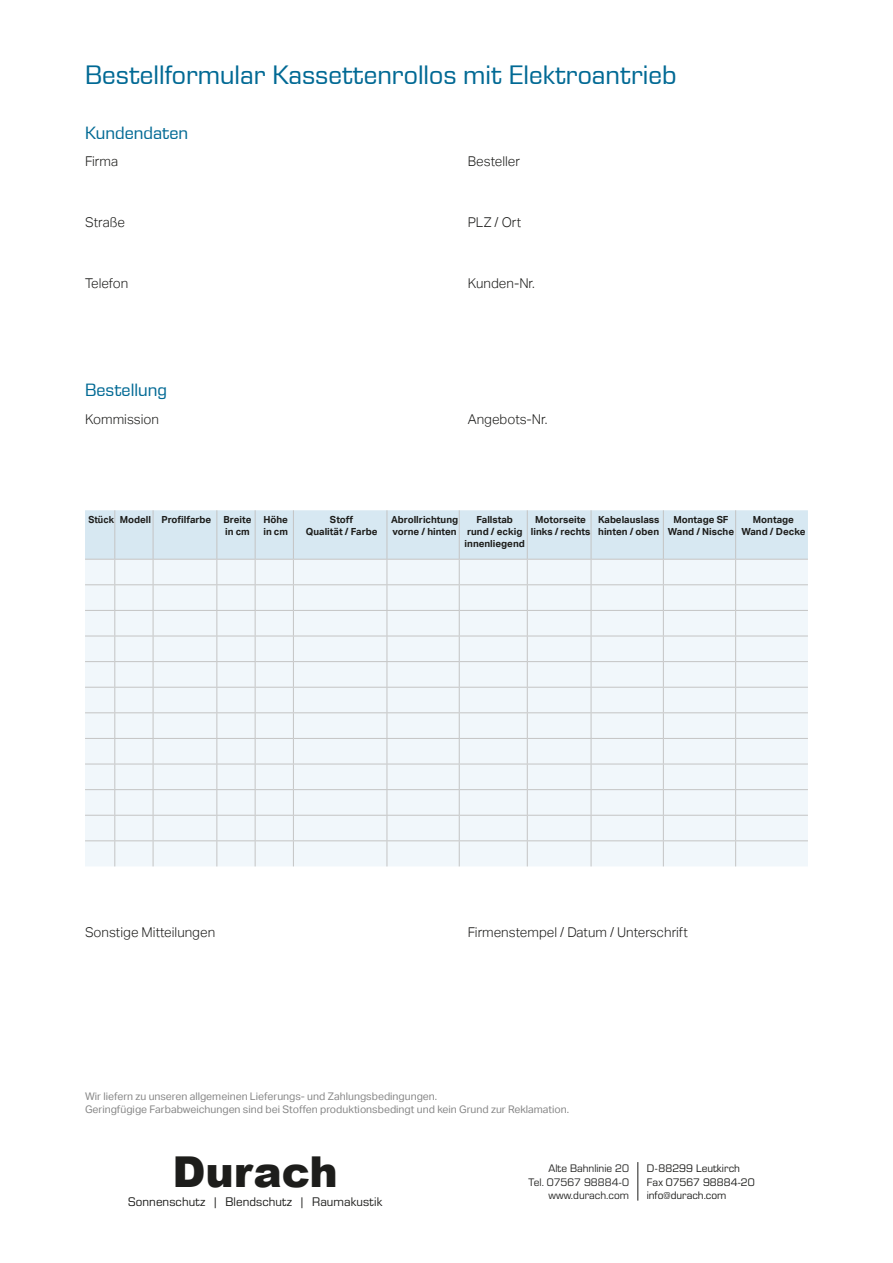
<style>
.page{position:relative;width:893px;height:1263px;background:#fff}
.page>*{position:absolute;margin:0;border:0;box-sizing:border-box;transform-origin:0 0}
.t1{font:900 42.6px "Arial";color:#1d1d1b}
.t2{font:27px "Eurostile Next W1 G";color:#006994}
.t3{font:18px "Eurostile Next W1 G";color:#006994}
.t4{font:300 13.5px "Aktiv Grotesk";color:#1d1d1b}
.t5{font:13.05px "Eurostile";letter-spacing:.005em;color:#1d1d1b}
.t6{font:11.4px/14.2px "Eurostile";color:#1d1d1b}
.t7{font:11.4px/14.2px "Eurostile";color:#272726;text-align:right}
.t8{font:10.5px/12.6px "Aktiv Grotesk";color:#878787}
.t9{font:700 9.75px/12px "Aktiv Grotesk";color:#1d1d1b;text-align:center}
.t10{font:700 9.75px "Aktiv Grotesk";color:#1d1d1b;scale:.95 1}
</style>
<div class="page">
<svg style="left:85px;top:510px;width:723px;height:356px"></svg>
<hr style="left:638px;top:1162px;width:1px;height:38px;background:#1d1d1b">
<h2 class="t2" style="left:85px;top:58px;width:593px">Bestellformular Kassettenrollos mit Elektroantrieb</h2>
<h3 class="t3" style="left:85px;top:121px;width:105px">Kundendaten</h3>
<h3 class="t4" style="left:85px;top:154px;width:35px">Firma</h3>
<h3 class="t4" style="left:468px;top:154px;width:54px">Besteller</h3>
<h3 class="t4" style="left:85px;top:214px;width:41px">Straße</h3>
<h3 class="t4" style="left:468px;top:214px;width:55px">PLZ / Ort</h3>
<h3 class="t4" style="left:85px;top:275px;width:45px">Telefon</h3>
<h3 class="t4" style="left:468px;top:275px;width:69px">Kunden-Nr.</h3>
<h3 class="t3" style="left:85px;top:378px;width:84px">Bestellung</h3>
<h3 class="t4" style="left:85px;top:411px;width:76px">Kommission</h3>
<h3 class="t4" style="left:468px;top:411px;width:81px">Angebots-Nr.</h3>
<p class="t10" style="left:88px;top:514px;width:131px">Stück Modell Profilfarbe</p>
<p class="t9" style="left:224px;top:514px;width:29px;text-align:left">Breite in cm</p>
<p class="t9" style="left:263px;top:514px;width:26px;text-align:left">Höhe in cm</p>
<p class="t9" style="left:306px;top:514px;width:73px">Stoff<br>Qualität / Farbe</p>
<p class="t9" style="left:391px;top:514px;width:69px;text-align:left">Abrollrichtung vorne / hinten</p>
<p class="t9" style="left:465px;top:514px;width:62px">Fallstab rund / eckig innenliegend</p>
<p class="t9" style="left:531px;top:514px;width:61px">Motorseite links / rechts</p>
<p class="t9" style="left:598px;top:514px;width:63px;text-align:left">Kabelauslass hinten / oben</p>
<p class="t9" style="left:668px;top:514px;width:68px">Montage SF<br>Wand / Nische</p>
<p class="t9" style="left:741px;top:514px;width:65px">Montage<br>Wand / Decke</p>
<h3 class="t4" style="left:85px;top:924px;width:132px">Sonstige Mitteilungen</h3>
<h3 class="t4" style="left:468px;top:924px;width:222px">Firmenstempel / Datum / Unterschrift</h3>
<p class="t8" style="left:85px;top:1090px;width:486px">Wir liefern zu unseren allgemeinen Lieferungs- und Zahlungsbedingungen.<br>Geringfügige Farbabweichungen sind bei Stoffen produktionsbedingt und kein Grund zur Reklamation.</p>
<h1 class="t1" style="left:172px;top:1141px;width:167px">Durach</h1>
<p class="t7" style="left:529px;top:1160px;width:102px">Alte Bahnlinie 20<br>Tel. 07567 98884-0</p>
<p class="t7" style="left:548px;top:1187px;width:82px">www.durach.com</p>
<h3 class="t5" style="left:128px;top:1193px;width:256px">Sonnenschutz | Blendschutz | Raumakustik</h3>
<p class="t6" style="left:647px;top:1160px;width:110px">D - 88299 Leutkirch<br>Fax 07567 98884-20</p>
<p class="t6" style="left:647px;top:1187px;width:81px">info@durach.com</p>
</div>
